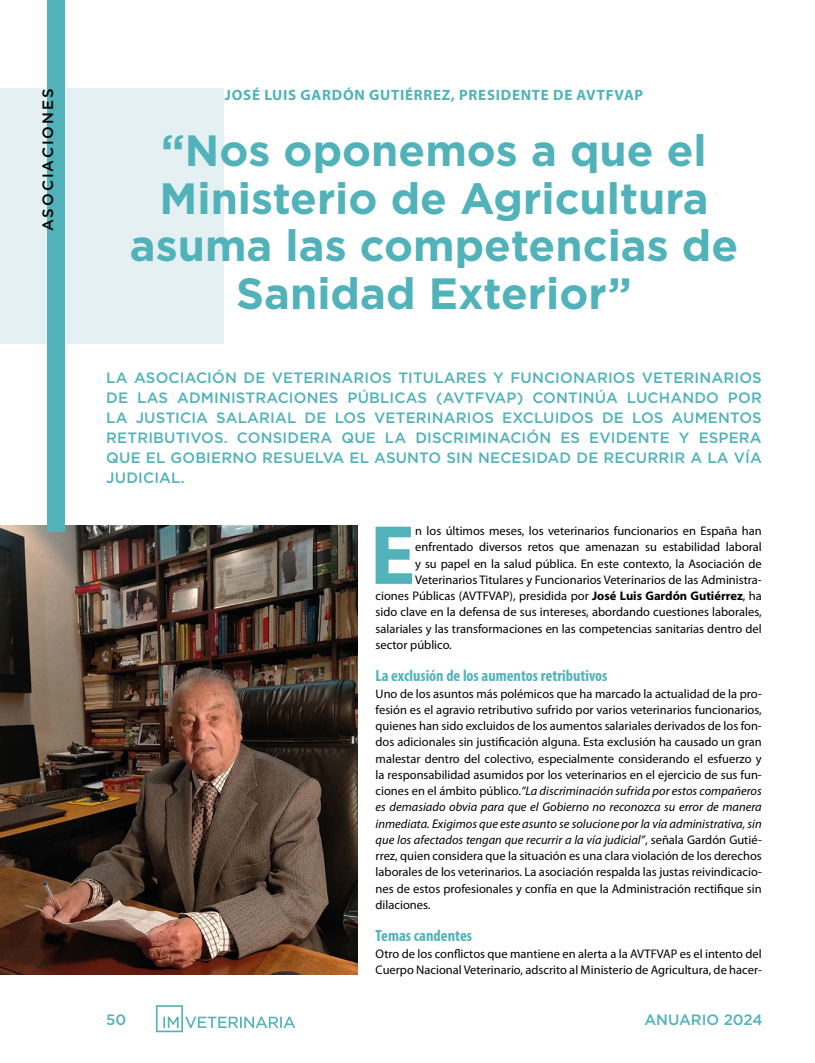
<style>
.page{position:relative;width:815px;height:1063px;background:#fff}
.page>*{position:absolute;margin:0;border:0;box-sizing:border-box;transform-origin:0 0}
.t1{font:700 84.88px "Myriad Pro";color:#51b3b9}
.t2{font:700 43.75px/47.5px "Gotham";color:#51b3b9;text-align:center}
.t3{font:700 condensed 16.25px "Myriad Pro";color:#51b3b9}
.t4{font:500 15px/20px "Gotham";letter-spacing:.01em;color:#51b3b9;text-align:justify}
.t5{font:700 15px "Myriad Pro";letter-spacing:.05em;color:#51b3b9}
.t6{font:500 15px "Gotham";letter-spacing:.13em;color:#000}
.t7{font:12.5px/16.2px "Myriad Pro";color:#000;text-align:justify}
.s1{font-weight:700}
.s2{font-style:italic}
</style>
<div class="page">
<svg style="left:156px;top:1005px;width:139px;height:27px"></svg>
<img style="left:0;top:526px;width:358px;height:448px">
<div style="left:0;top:89px;width:223px;height:255px;background:#e4f0f2"></div>
<div style="left:47px;top:0;width:18px;height:531px;background:#51b3b9"></div>
<p class="t6" style="left:38px;top:231px;width:144px;rotate:-90deg">ASOCIACIONES</p>
<p class="t5" style="left:225px;top:85px;width:420px">JOSÉ LUIS GARDÓN GUTIÉRREZ, PRESIDENTE DE AVTFVAP</p>
<h2 class="t2" style="left:130px;top:126px;width:610px">“Nos oponemos a que el<br>Ministerio de Agricultura asuma las competencias de<br>Sanidad Exterior”</h2>
<p class="t4" style="left:106px;top:368px;width:657px">LA ASOCIACIÓN DE VETERINARIOS TITULARES Y FUNCIONARIOS VETERINARIOS DE LAS ADMINISTRACIONES PÚBLICAS (AVTFVAP) CONTINÚA LUCHANDO POR LA JUSTICIA SALARIAL DE LOS VETERINARIOS EXCLUIDOS DE LOS AUMENTOS RETRIBUTIVOS. CONSIDERA QUE LA DISCRIMINACIÓN ES EVIDENTE Y ESPERA QUE EL GOBIERNO RESUELVA EL ASUNTO SIN NECESIDAD DE RECURRIR A LA VÍA JUDICIAL.</p>
<h1 class="t1" style="left:370px;top:500px;width:47px">E</h1>
<p class="t7" style="left:415px;top:523px;width:348px">n los últimos meses, los veterinarios funcionarios en España han</p>
<p class="t7" style="left:415px;top:539px;width:348px">enfrentado diversos retos que amenazan su estabilidad laboral</p>
<p class="t7" style="left:415px;top:555px;width:348px">y su papel en la salud pública. En este contexto, la Asociación de</p>
<p class="t7" style="left:415px;top:571px;width:348px">Veterinarios Titulares y Funcionarios Veterinarios de las Administra-</p>
<p class="t7" style="left:376px;top:588px;width:388px">ciones Públicas (AVTFVAP), presidida por <span class="s1">José Luis Gardón Gutiérrez</span>, ha</p>
<p class="t7" style="left:376px;top:604px;width:388px">sido clave en la defensa de sus intereses, abordando cuestiones laborales,</p>
<p class="t7" style="left:376px;top:620px;width:388px">salariales y las transformaciones en las competencias sanitarias dentro del</p>
<p class="t7" style="left:376px;top:636px;width:78px">sector público.</p>
<h3 class="t3" style="left:376px;top:666px;width:233px">La exclusión de los aumentos retributivos</h3>
<p class="t7" style="left:376px;top:685px;width:388px">Uno de los asuntos más polémicos que ha marcado la actualidad de la pro&shy;fesión es el agravio retributivo sufrido por varios veterinarios funcionarios, quienes han sido excluidos de los aumentos salariales derivados de los fon&shy;dos adicionales sin justificación alguna. Esta exclusión ha causado un gran malestar dentro del colectivo, especialmente considerando el esfuerzo y la responsabilidad asumidos por los veterinarios en el ejercicio de sus fun&shy;ciones en el ámbito público.<span class="s2">“La discriminación sufrida por estos compañeros es demasiado obvia para que el Gobierno no reconozca su error de manera inmediata. Exigimos que este asunto se solucione por la vía administrativa, sin que los afectados tengan que recurrir a la vía judicial”</span>, señala Gardón Gutié&shy;rrez, quien considera que la situación es una clara violación de los derechos laborales de los veterinarios. La asociación respalda las justas reivindicacio&shy;nes de estos profesionales y confía en que la Administración rectifique sin dilaciones.</p>
<h3 class="t3" style="left:376px;top:926px;width:98px">Temas candentes</h3>
<p class="t7" style="left:376px;top:945px;width:388px">Otro de los conflictos que mantiene en alerta a la AVTFVAP es el intento del<br>Cuerpo Nacional Veterinario, adscrito al Ministerio de Agricultura, de hacer-</p>
<p class="t4" style="left:106px;top:1009px;width:22px">50</p>
<p class="t4" style="left:644px;top:1009px;width:120px">ANUARIO 2024</p>
</div>
